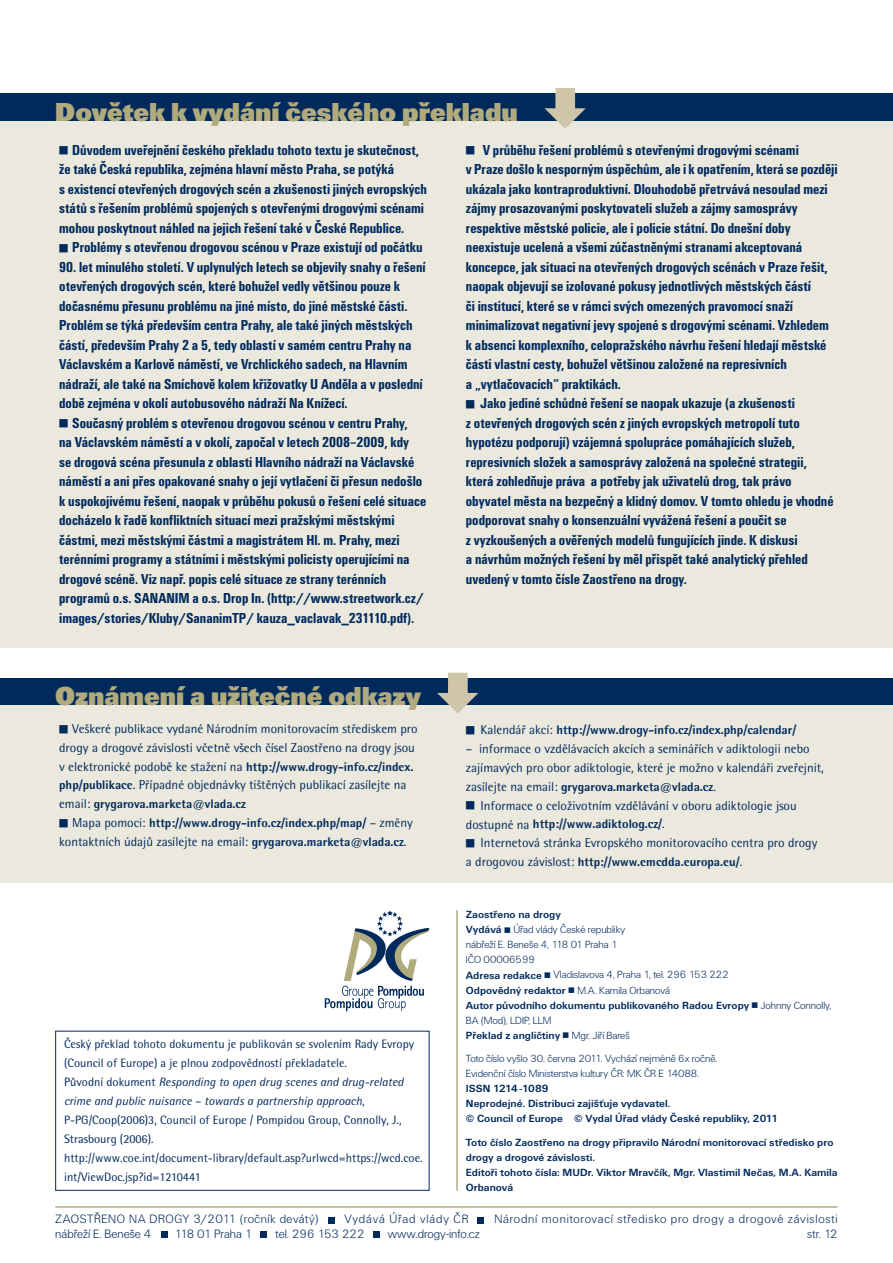
<style>
.page{position:relative;width:893px;height:1263px;background:#fff}
.page>*{position:absolute;margin:0;border:0;box-sizing:border-box;transform-origin:0 0}
.t1{font:700 27px "Unitus DEE Ultr";color:#b1aa7d}
.t2{font:700 condensed 15px/19.5px "Unitus TEE";color:#00295c}
.t3{font:14.25px "Rotis Semi Sans Extra Bold CE";color:#00295c}
.t4{font:12.75px/18.8px "Rotis Semi Sans CE";color:#00295c}
.t5{font:12.6px "Unitus DEE Ligh";letter-spacing:.065em;color:#00295c}
.t6{font:12.6px "Unitus DEE Ligh";letter-spacing:.005em;color:#00295c}
.t7{font:12.6px "Unitus DEE Ligh";letter-spacing:.045em;color:#00295c}
.t8{font:12.6px "Unitus DEE Ligh";letter-spacing:.07em;color:#00295c}
.t9{font:12.6px "Unitus DEE Ligh";letter-spacing:-.01em;color:#00295c}
.t10{font:12px/19px "Rotis Semi Sans CE";color:#00295c}
.t11{font:700 10.8px/15px "Unitus TEE";color:#00295c}
.t12{font:10.8px/15px "Unitus DEE Ligh";color:#00295c}
.s1{font-family:"Rotis Semi Sans CE";font-size:12.75px}
.s2{font-family:"Rotis Semi Sans Extra Bold CE";font-size:14.25px}
.s3{font-style:italic}
.s4{font-family:"Unitus TEE";font-weight:700}
.s5{font-family:"Unitus DEE Ligh";font-weight:400}
</style>
<div class="page">
<hr style="left:55px;top:1206px;width:783px;height:2px;background:#b1aa7d">
<svg style="left:328px;top:1217px;width:6px;height:6px"></svg>
<svg style="left:477px;top:1217px;width:6px;height:6px"></svg>
<svg style="left:162px;top:1232px;width:6px;height:6px"></svg>
<svg style="left:374px;top:1232px;width:6px;height:6px"></svg>
<div style="left:260px;top:1232px;width:7px;height:6px;background:#00295c"></div>
<hr style="left:456px;top:910px;width:2px;height:281px;background:#b1aa7d">
<div style="left:55px;top:1031px;width:374px;height:160px;border:1px solid #00295c"></div>
<div style="left:0;top:120px;width:893px;height:528px;background:#ebe9dd"></div>
<div style="left:0;top:94px;width:893px;height:27px;background:#00295c"></div>
<svg style="left:544px;top:88px;width:42px;height:41px"></svg>
<div style="left:0;top:704px;width:893px;height:179px;background:#ebe9dd"></div>
<div style="left:0;top:678px;width:893px;height:27px;background:#00295c"></div>
<svg style="left:437px;top:673px;width:41px;height:40px"></svg>
<svg style="left:325px;top:911px;width:104px;height:100px"></svg>
<h1 class="t1" style="left:55px;top:96px;width:464px">Dovětek k vydání českého překladu</h1>
<p class="t2" style="left:59px;top:140px;width:369px">■ Důvodem uveřejnění českého překladu tohoto textu je skutečnost, že také Česká republika, zejména hlavní město Praha, se potýká<br>s existencí otevřených drogových scén a zkušenosti jiných evropských států s řešením problémů spojených s otevřenými drogovými scénami mohou poskytnout náhled na jejich řešení také v České Republice.</p>
<p class="t2" style="left:59px;top:238px;width:365px">■ Problémy s otevřenou drogovou scénou v Praze existují od počátku</p>
<p class="t2" style="left:59px;top:257px;width:368px">90. let minulého století. V uplynulých letech se objevily snahy o řešení otevřených drogových scén, které bohužel vedly většinou pouze k dočasnému přesunu problému na jiné místo, do jiné městské části.<br>Problém se týká především centra Prahy, ale také jiných městských částí, především Prahy 2 a 5, tedy oblastí v samém centru Prahy na Václavském a Karlově náměstí, ve Vrchlického sadech, na Hlavním nádraží, ale také na Smíchově kolem křižovatky U Anděla a v poslední době zejména v okolí autobusového nádraží Na Knížecí.</p>
<p class="t2" style="left:59px;top:413px;width:369px">■ Současný problém s otevřenou drogovou scénou v centru Prahy,<br>na Václavském náměstí a v okolí, započal v letech 2008–2009, kdy<br>se drogová scéna přesunula z oblasti Hlavního nádraží na Václavské náměstí a ani přes opakované snahy o její vytlačení či přesun nedošlo k uspokojivému řešení, naopak v průběhu pokusů o řešení celé situace docházelo k řadě konfliktních situací mezi pražskými městskými částmi, mezi městskými částmi a magistrátem Hl. m. Prahy, mezi terénními programy a státními i městskými policisty operujícími na drogové scéně. Viz např. popis celé situace ze strany terénních programů o.s. SANANIM a o.s. Drop In. (http://www.streetwork.cz/ images/stories/Kluby/SananimTP/ kauza_vaclavak_231110.pdf).</p>
<p class="t2" style="left:466px;top:140px;width:373px">■ V průběhu řešení problémů s otevřenými drogovými scénami<br>v Praze došlo k nesporným úspěchům, ale i k opatřením, která se později ukázala jako kontraproduktivní. Dlouhodobě přetrvává nesoulad mezi zájmy prosazovanými poskytovateli služeb a zájmy samosprávy respektive městské policie, ale i policie státní. Do dnešní doby neexistuje ucelená a všemi zúčastněnými stranami akceptovaná koncepce, jak situaci na otevřených drogových scénách v Praze řešit, naopak objevují se izolované pokusy jednotlivých městských částí<br>či institucí, které se v rámci svých omezených pravomocí snaží minimalizovat negativní jevy spojené s drogovými scénami. Vzhledem k absenci komplexního, celopražského návrhu řešení hledají městské části vlastní cesty, bohužel většinou založené na represivních<br>a „vytlačovacích“ praktikách.</p>
<p class="t2" style="left:466px;top:394px;width:369px">■ Jako jediné schůdné řešení se naopak ukazuje (a zkušenosti<br>z otevřených drogových scén z jiných evropských metropolí tuto hypotézu podporují) vzájemná spolupráce pomáhajících služeb, represivních složek a samosprávy založená na společné strategii, která zohledňuje práva a potřeby jak uživatelů drog, tak právo obyvatel města na bezpečný a klidný domov. V tomto ohledu je vhodné podporovat snahy o konsenzuální vyvážená řešení a poučit se<br>z vyzkoušených a ověřených modelů fungujících jinde. K diskusi<br>a návrhům možných řešení by měl přispět také analytický přehled uvedený v tomto čísle Zaostřeno na drogy.</p>
<h1 class="t1" style="left:55px;top:679px;width:367px">Oznámení a užitečné odkazy</h1>
<p class="t4" style="left:59px;top:719px;width:360px">■ Veškeré publikace vydané Národním monitorovacím střediskem pro drogy a drogové závislosti včetně všech čísel Zaostřeno na drogy jsou</p>
<p class="t3" style="left:59px;top:759px;width:356px"><span class="s1">v elektronické podobě ke stažení na</span> http://www.drogy-info.cz/index.</p>
<p class="t4" style="left:59px;top:776px;width:349px"><span class="s2">php/publikace</span>. Případné objednávky tištěných publikací zasílejte na</p>
<p class="t3" style="left:59px;top:797px;width:188px"><span class="s1">email:</span> grygarova.marketa@vlada.cz</p>
<p class="t3" style="left:59px;top:816px;width:355px">■ <span class="s1">Mapa pomoci:</span> http://www.drogy-info.cz/index.php/map/ <span class="s1">– změny</span></p>
<p class="t4" style="left:59px;top:832px;width:349px">kontaktních údajů zasílejte na email: <span class="s2">grygarova.marketa@vlada.cz</span>.</p>
<p class="t10" style="left:64px;top:1034px;width:360px">Český překlad tohoto dokumentu je publikován se svolením Rady Evropy (Council of Europe) a je plnou zodpovědností překladatele.<br>Původní dokument <span class="s3">Responding to open drug scenes and drug-related crime and public nuisance – towards a partnership approach</span>, P-PG/Coop(2006)3, Council of Europe / Pompidou Group, Connolly, J., Strasbourg (2006). http://www.coe.int/document-library/default.asp?urlwcd=https://wcd.coe. int/ViewDoc.jsp?id=1210441</p>
<p class="t3" style="left:466px;top:723px;width:332px">■ <span class="s1">Kalendář akcí:</span> http://www.drogy-info.cz/index.php/calendar/</p>
<p class="t4" style="left:466px;top:740px;width:359px">– informace o vzdělávacích akcích a seminářích v adiktologii nebo zajímavých pro obor adiktologie, které je možno v kalendáři zveřejnit,</p>
<p class="t3" style="left:466px;top:779px;width:252px"><span class="s1">zasílejte na email:</span> grygarova.marketa@vlada.cz<span class="s1">.</span></p>
<p class="t4" style="left:466px;top:796px;width:332px">■ Informace o celoživotním vzdělávání v oboru adiktologie jsou</p>
<p class="t3" style="left:466px;top:817px;width:200px"><span class="s1">dostupné na</span> http://www.adiktolog.cz/<span class="s1">.</span></p>
<p class="t4" style="left:466px;top:834px;width:353px">■ Internetová stránka Evropského monitorovacího centra pro drogy</p>
<p class="t3" style="left:466px;top:855px;width:278px"><span class="s1">a drogovou závislost:</span> http://www.emcdda.europa.eu/<span class="s1">.</span></p>
<p class="t11" style="left:466px;top:907px;width:97px">Zaostřeno na drogy</p>
<p class="t12" style="left:466px;top:923px;width:264px"><span class="s4">Vydává</span> ■ Úřad vlády České republiky<br>nábřeží E. Beneše 4, 118 01 Praha 1<br>IČO 00006599<br><span class="s4">Adresa redakce</span> ■ Vladislavova 4, Praha 1, tel. 296 153 222<br><span class="s4">Odpovědný redaktor</span> ■ M.A. Kamila Orbanová</p>
<p class="t11" style="left:466px;top:997px;width:367px">Autor původního dokumentu publikovaného Radou Evropy ■ <span class="s5">Johnny Connolly,</span></p>
<p class="t12" style="left:466px;top:1013px;width:87px">BA (Mod), LDIP, LLM</p>
<p class="t11" style="left:466px;top:1027px;width:165px">Překlad z angličtiny ■ <span class="s5">Mgr. Jiří Bareš</span></p>
<p class="t12" style="left:466px;top:1051px;width:253px">Toto číslo vyšlo 30. června 2011. Vychází nejméně 6x ročně.<br>Evidenční číslo Ministerstva kultury ČR: MK ČR E 14088.</p>
<p class="t11" style="left:466px;top:1081px;width:7px">ISSN</p>
<p class="t11" style="left:466px;top:1081px;width:314px;text-indent:27px">1214 -1089<br>Neprodejné. Distribuci zajišťuje vydavatel.<br>© Council of Europe © Vydal Úřad vlády České republiky, 2011</p>
<p class="t11" style="left:466px;top:1134px;width:373px">Toto číslo Zaostřeno na drogy připravilo Národní monitorovací středisko pro drogy a drogové závislosti.<br>Editoři tohoto čísla: MU Dr. Viktor Mravčík, Mgr. Vlastimil Nečas, M.A. Kamila Orbanová</p>
<p class="t7" style="left:55px;top:1212px;width:265px">ZAOSTŘENO NA DROGY 3/2011 (ročník devátý)</p>
<p class="t8" style="left:344px;top:1212px;width:126px">Vydává Úřad vlády ČR</p>
<p class="t5" style="left:494px;top:1212px;width:345px">Národní monitorovací středisko pro drogy a drogové závislosti</p>
<p class="t6" style="left:55px;top:1227px;width:98px">nábřeží E. Beneše 4</p>
<p class="t9" style="left:175px;top:1227px;width:79px">118 01 Praha 1</p>
<p class="t6" style="left:276px;top:1227px;width:90px">tel. 296 153 222</p>
<p class="t6" style="left:388px;top:1227px;width:93px">www.drogy-info.cz</p>
<p class="t7" style="left:807px;top:1227px;width:32px">str. 12</p>
</div>
